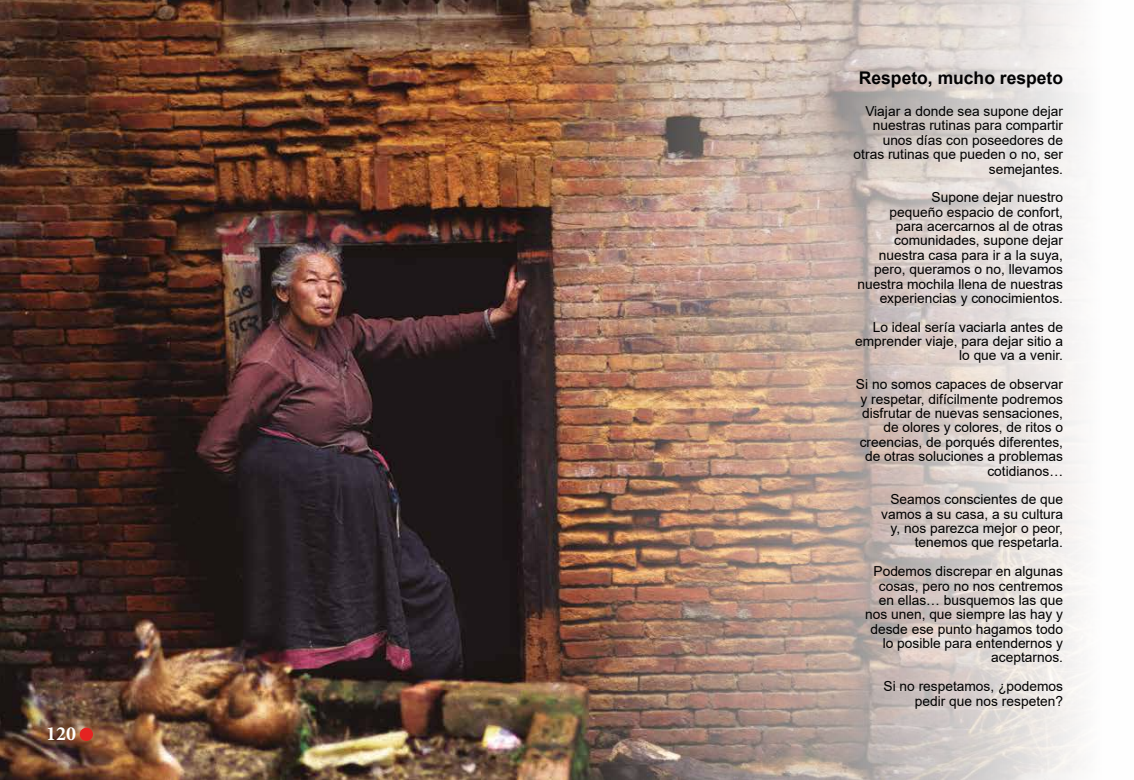
<style>
.page{position:relative;width:1134px;height:780px;background:#fff}
.page>*{position:absolute;margin:0;border:0;box-sizing:border-box;transform-origin:0 0}
.t1{font:700 20px "Minion Pro";color:#fffffd}
.t2{font:700 17.5px "Arial";color:#020203}
.t3{font:13.75px/14.4px "Arial";color:#000;text-align:right}
</style>
<div class="page">
<img style="left:0;top:0;width:1081px;height:780px">
<div style="left:80px;top:727px;width:13px;height:14px;background:#e52321;border-radius:50%"></div>
<h1 class="t1" style="left:46px;top:720px;width:31px">120</h1>
<p class="t2" style="left:859px;top:65px;width:206px">Respeto, mucho respeto</p>
<p class="t3" style="left:854px;top:104px;width:211px">Viajar a donde sea supone dejar nuestras rutinas para compartir unos días con poseedores de otras rutinas que pueden o no, ser semejantes.</p>
<p class="t3" style="left:857px;top:190px;width:207px">Supone dejar nuestro<br>pequeño espacio de confort,<br>para acercarnos al de otras comunidades, supone dejar nuestra casa para ir a la suya, pero, queramos o no, llevamos nuestra mochila llena de nuestras experiencias y conocimientos.</p>
<p class="t3" style="left:855px;top:319px;width:209px">Lo ideal sería vaciarla antes de emprender viaje, para dejar sitio a lo que va a venir.</p>
<p class="t3" style="left:856px;top:377px;width:209px">Si no somos capaces de observar y respetar, difícilmente podremos disfrutar de nuevas sensaciones, de olores y colores, de ritos o creencias, de porqués diferentes, de otras soluciones a problemas cotidianos…</p>
<p class="t3" style="left:881px;top:492px;width:183px">Seamos conscientes de que vamos a su casa, a su cultura y, nos parezca mejor o peor, tenemos que respetarla.</p>
<p class="t3" style="left:865px;top:564px;width:199px">Podemos discrepar en algunas cosas, pero no nos centremos en ellas… busquemos las que nos unen, que siempre las hay y desde ese punto hagamos todo lo posible para entendernos y aceptarnos.</p>
<p class="t3" style="left:883px;top:679px;width:181px">Si no respetamos, ¿podemos pedir que nos respeten?</p>
</div>
